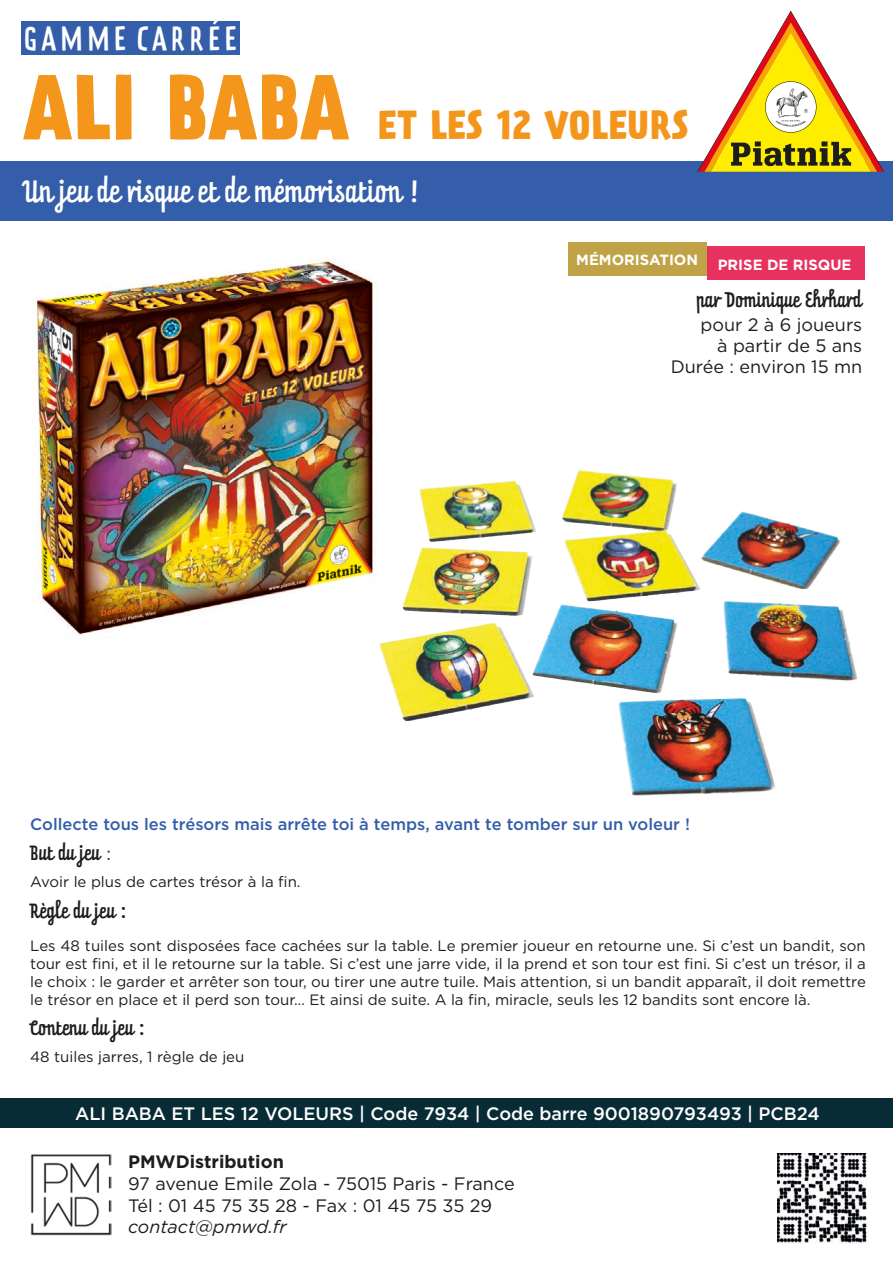
<style>
.page{position:relative;width:893px;height:1263px;background:#fff}
.page>*{position:absolute;margin:0;border:0;box-sizing:border-box;transform-origin:0 0}
.t1{font:700 81px "Prater Sans One";color:#f4961b}
.t2{font:700 36px "Prater Sans One";color:#f4961b}
.prater_light{font:33.75px "Prater Block One Fill";color:#fff}
.t3{font:27px "Prater Script One";color:#fff}
.t4{font:18px/21.8px "Gotham";color:#1d1d1b}
.t5{font:500 18px "Gotham";color:#fff}
.t6{font:18px "Prater Script One";color:#1d1d1b}
.t7{font:700 18px "Gotham";color:#1d1d1b}
.t8{font:italic 18px "Gotham";color:#1d1d1b}
.t9{font:500 16.5px "Gotham";color:#345ea9}
.t10{font:15px/18px "Gotham";color:#1d1d1b;text-align:justify}
.t11{font:700 14.7px "Gotham";color:#fff}
.s1{font-family:"Gotham"}
</style>
<div class="page">
<div style="left:0;top:162px;width:893px;height:59px;background:#345ea9"></div>
<svg style="left:697px;top:11px;width:187px;height:161px"></svg>
<div style="left:0;top:1098px;width:893px;height:30px;background:#082c36"></div>
<img style="left:777px;top:1153px;width:90px;height:91px">
<img style="left:30px;top:1154px;width:82px;height:81px">
<img style="left:379px;top:470px;width:478px;height:326px">
<img style="left:34px;top:260px;width:351px;height:380px">
<div style="left:707px;top:247px;width:157px;height:33px;background:#e7325f"></div>
<div style="left:568px;top:242px;width:139px;height:34px;background:#c1a347"></div>
<div style="left:21px;top:21px;width:219px;height:34px;background:#345ea9"></div>
<p class="prater_light" style="left:24px;top:18px;width:219px">GAMME CARRÉE</p>
<p class="t1" style="left:23px;top:56px;width:328px">ALI BABA</p>
<p class="t2" style="left:378px;top:102px;width:312px">ET LES 12 VOLEURS</p>
<p class="t3" style="left:23px;top:174px;width:398px">Un jeu de risque et de mémorisation !</p>
<p class="t11" style="left:576px;top:250px;width:123px">MÉMORISATION</p>
<p class="t11" style="left:718px;top:255px;width:135px">PRISE DE RISQUE</p>
<p class="t6" style="left:697px;top:289px;width:167px">par Dominique Ehrhard</p>
<p class="t4" style="left:700px;top:314px;width:163px">pour 2 à 6 joueurs</p>
<p class="t4" style="left:717px;top:335px;width:147px">à partir de 5 ans</p>
<p class="t4" style="left:671px;top:356px;width:193px">Durée : environ 15 mn</p>
<p class="t9" style="left:30px;top:814px;width:661px">Collecte tous les trésors mais arrête toi à temps, avant te tomber sur un voleur !</p>
<p class="t6" style="left:30px;top:842px;width:82px">But du jeu <span class="s1">:</span></p>
<p class="t10" style="left:30px;top:873px;width:272px">Avoir le plus de cartes trésor à la fin.</p>
<p class="t6" style="left:30px;top:899px;width:98px">Règle du jeu :</p>
<p class="t10" style="left:30px;top:936px;width:837px">Les 48 tuiles sont disposées face cachées sur la table. Le premier joueur en retourne une. Si c’est un bandit, son tour est fini, et il le retourne sur la table. Si c’est une jarre vide, il la prend et son tour est fini. Si c’est un trésor, il a le choix : le garder et arrêter son tour, ou tirer une autre tuile. Mais attention, si un bandit apparaît, il doit remettre le trésor en place et il perd son tour… Et ainsi de suite. A la fin, miracle, seuls les 12 bandits sont encore là.</p>
<p class="t6" style="left:30px;top:1016px;width:116px">Contenu du jeu :</p>
<p class="t10" style="left:30px;top:1047px;width:216px">48 tuiles jarres, 1 règle de jeu</p>
<p class="t5" style="left:75px;top:1101px;width:746px">ALI BABA ET LES 12 VOLEURS | Code 7934 | Code barre 9001890793493 | PCB24</p>
<p class="t7" style="left:128px;top:1150px;width:157px">PMWDistribution</p>
<p class="t4" style="left:128px;top:1172px;width:388px">97 avenue Emile Zola - 75015 Paris - France<br>Tél : 01 45 75 35 28 - Fax : 01 45 75 35 29</p>
<p class="t8" style="left:128px;top:1215px;width:160px">contact@pmwd.fr</p>
</div>
